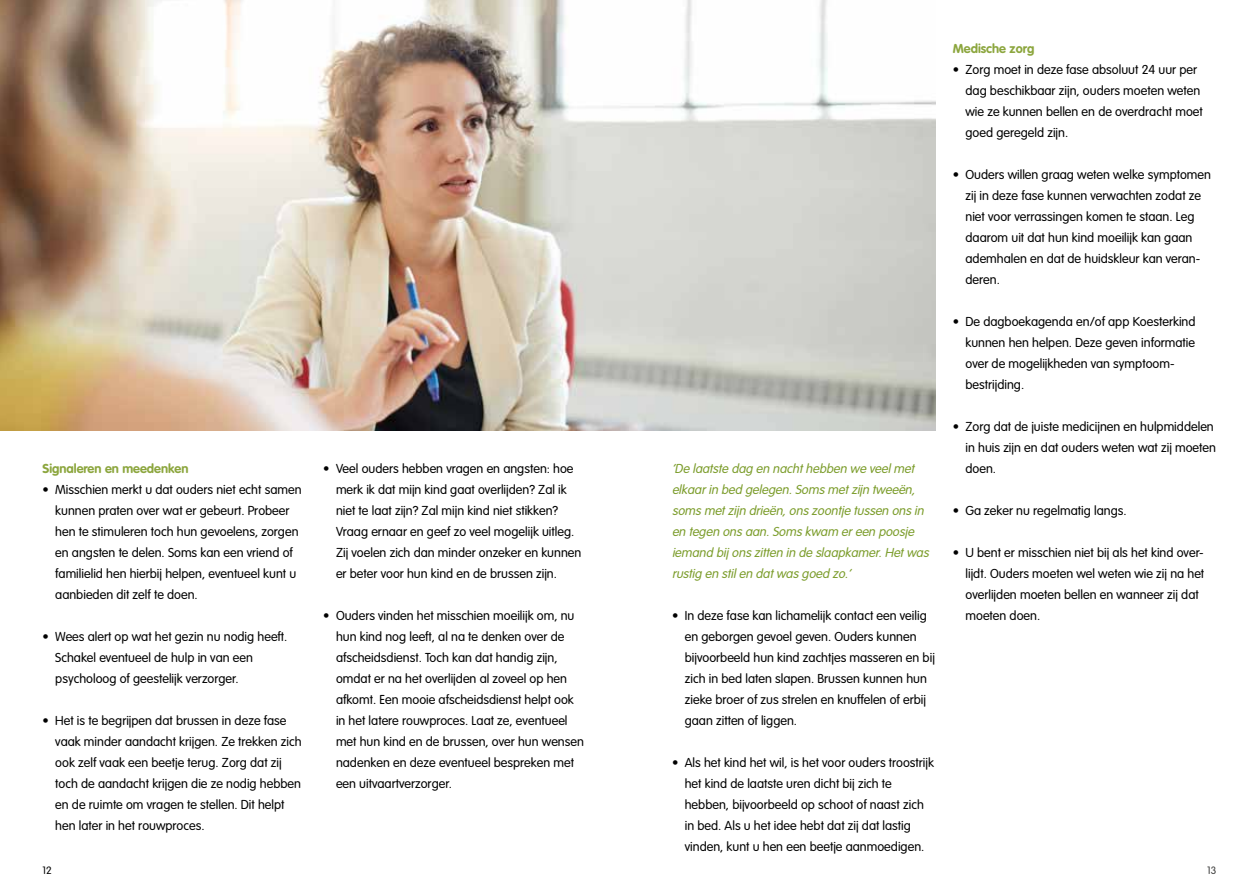
<style>
.page{position:relative;width:1259px;height:893px;background:#fff}
.page>*{position:absolute;margin:0;border:0;box-sizing:border-box;transform-origin:0 0}
.t1{font:300 12.75px/21px "VAG Rounded";color:#000}
.t2{font:italic 300 12.75px/21px "VAG Rounded";color:#7c9d2c}
.t3{font:700 12.75px "VAG Rounded";color:#8ca63e}
.t4{font:300 10.5px "VAG Rounded";color:#000}
.t5{font:300 10.5px "VAG Rounded";color:#3c3c3b}
</style>
<div class="page">
<img style="left:0;top:0;width:935px;height:431px">
<p class="t3" style="left:43px;top:461px;width:147px">Signaleren en meedenken</p>
<p class="t1" style="left:55px;top:479px;width:248px;text-indent:-13px">• Misschien merkt u dat ouders niet echt samen kunnen praten over wat er gebeurt. Probeer hen te stimuleren toch hun gevoelens, zorgen en angsten te delen. Soms kan een vriend of familielid hen hierbij helpen, eventueel kunt u aanbieden dit zelf te doen.</p>
<p class="t1" style="left:55px;top:626px;width:234px;text-indent:-13px">• Wees alert op wat het gezin nu nodig heeft.<br>Schakel eventueel de hulp in van een psycholoog of geestelijk verzorger.</p>
<p class="t1" style="left:55px;top:710px;width:248px;text-indent:-13px">• Het is te begrijpen dat brussen in deze fase vaak minder aandacht krijgen. Ze trekken zich ook zelf vaak een beetje terug. Zorg dat zij toch de aandacht krijgen die ze nodig hebben en de ruimte om vragen te stellen. Dit helpt hen later in het rouwproces.</p>
<p class="t1" style="left:336px;top:458px;width:247px;text-indent:-13px">• Veel ouders hebben vragen en angsten: hoe merk ik dat mijn kind gaat overlijden? Zal ik niet te laat zijn? Zal mijn kind niet stikken?<br>Vraag ernaar en geef zo veel mogelijk uitleg.<br>Zij voelen zich dan minder onzeker en kunnen er beter voor hun kind en de brussen zijn.</p>
<p class="t1" style="left:336px;top:605px;width:249px;text-indent:-13px">• Ouders vinden het misschien moeilijk om, nu hun kind nog leeft, al na te denken over de afscheidsdienst. Toch kan dat handig zijn, omdat er na het overlijden al zoveel op hen afkomt. Een mooie afscheidsdienst helpt ook in het latere rouwproces. Laat ze, eventueel met hun kind en de brussen, over hun wensen nadenken en deze eventueel bespreken met een uitvaartverzorger.</p>
<p class="t2" style="left:672px;top:458px;width:261px">’De laatste dag en nachthebben we veelmet elkaarin bed gelegen.Soms metzijn tweeën, soms metzijn drieën,ons zoontje tussen ons in en tegen ons aan.Soms kwam ereen poosje iemand bijons zitten in de slaapkamer.Hetwas rustig en stilen datwas goed zo.’</p>
<p class="t1" style="left:685px;top:605px;width:252px;text-indent:-13px">• In deze fase kan lichamelijk contact een veilig en geborgen gevoel geven. Ouders kunnen bijvoorbeeld hun kind zachtjes masseren en bij zich in bed laten slapen. Brussen kunnen hun zieke broer of zus strelen en knuffelen of erbij gaan zitten of liggen.</p>
<p class="t1" style="left:685px;top:752px;width:251px;text-indent:-13px">• Als het kind het wil, is het voor ouders troostrijk het kind de laatste uren dicht bij zich te hebben, bijvoorbeeld op schoot of naast zich in bed. Als u het idee hebt dat zij dat lastig vinden, kunt u hen een beetje aanmoedigen.</p>
<p class="t3" style="left:952px;top:41px;width:83px">Medische zorg</p>
<p class="t1" style="left:965px;top:59px;width:239px;text-indent:-13px">• Zorg moet in deze fase absoluut 24 uur per dag beschikbaar zijn, ouders moeten weten wie ze kunnen bellen en de overdracht moet goed geregeld zijn.</p>
<p class="t1" style="left:965px;top:164px;width:247px;text-indent:-13px">• Ouders willen graag weten welke symptomen zij in deze fase kunnen verwachten zodat ze niet voor verrassingen komen te staan. Leg daarom uit dat hun kind moeilijk kan gaan ademhalen en dat de huidskleur kan veran&shy;deren.</p>
<p class="t1" style="left:965px;top:311px;width:231px;text-indent:-13px">• De dagboekagenda en/of app Koesterkind kunnen hen helpen. Deze geven informatie over de mogelijkheden van symptoom&shy;bestrijding.</p>
<p class="t1" style="left:965px;top:416px;width:252px;text-indent:-13px">• Zorg dat de juiste medicijnen en hulpmiddelen in huis zijn en dat ouders weten wat zij moeten doen.</p>
<p class="t1" style="left:952px;top:500px;width:175px">• Ga zeker nu regelmatig langs.</p>
<p class="t1" style="left:965px;top:542px;width:240px;text-indent:-13px">• U bent er misschien niet bij als het kind over&shy;lijdt. Ouders moeten wel weten wie zij na het overlijden moeten bellen en wanneer zij dat moeten doen.</p>
<p class="t4" style="left:43px;top:864px;width:11px">12</p>
<p class="t5" style="left:1207px;top:864px;width:11px">13</p>
</div>
